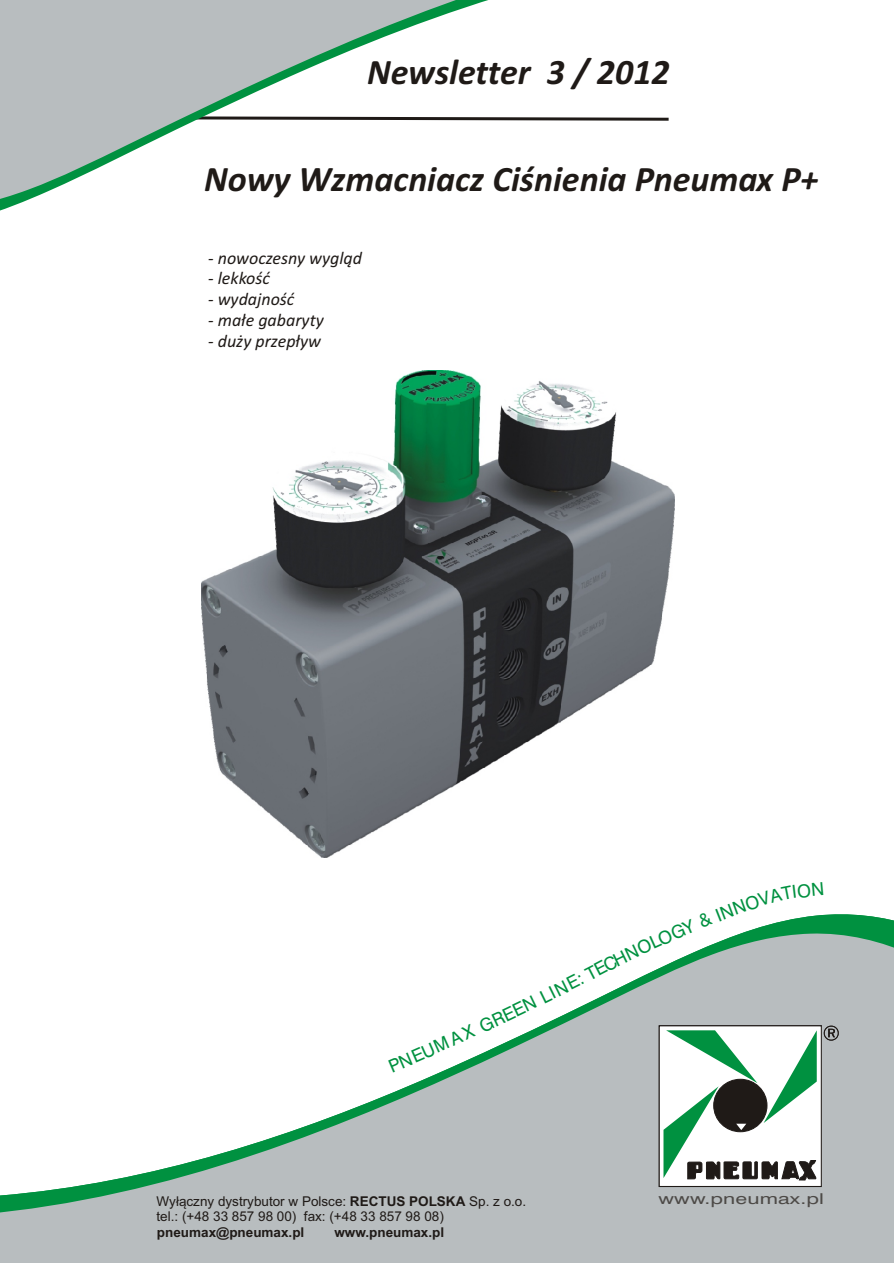
<style>
.page{position:relative;width:894px;height:1263px;background:#fff}
.page>*{position:absolute;margin:0;border:0;box-sizing:border-box;transform-origin:0 0}
.t1{font:italic 700 36px "Calibri";color:#1f1a17}
.t2{font:italic 18px "Calibri";color:#1f1a17}
.t3{font:18px "Swis 721 BT";color:#009140}
.t4{font:15px "Swis 721 BT";letter-spacing:.01em;color:#4d4a47;scale:1.42 1}
.t5{font:13.5px/15.1px "Arial";color:#1f1a17}
.t6{font:700 13.5px "Arial";color:#1f1a17}
.s1{font-weight:700}
</style>
<div class="page">
<div style="left:0;top:1215px;width:894px;height:48px;background:#b8bdbf"></div>
<svg style="left:0;top:914px;width:894px;height:301px"></svg>
<div style="left:659px;top:1026px;width:162px;height:160px;background:#fff"></div>
<div style="left:659px;top:1025px;width:163px;height:162px;border:1px solid #1f1a17"></div>
<svg style="left:664px;top:1030px;width:153px;height:150px"></svg>
<svg style="left:824px;top:1026px;width:15px;height:15px"></svg>
<svg style="left:562px;top:117px;width:107px;height:4px"></svg>
<svg style="left:0;top:0;width:562px;height:211px"></svg>
<img style="left:202px;top:370px;width:473px;height:488px">
<svg style="left:388px;top:1052px;width:25px;height:20px"></svg>
<svg style="left:566px;top:914px;width:257px;height:76px"></svg>
<h1 class="t1" style="left:367px;top:57px;width:304px">Newsletter 3 / 2012</h1>
<h1 class="t1" style="left:204px;top:164px;width:616px">Nowy Wzmacniacz Ciœnienia Pneumax P+</h1>
<h2 class="t2" style="left:208px;top:250px;width:155px">- nowoczesny wygl¹d</h2>
<h2 class="t2" style="left:208px;top:271px;width:63px">- lekkoœæ</h2>
<h2 class="t2" style="left:208px;top:292px;width:88px">- wydajnoœæ</h2>
<h2 class="t2" style="left:208px;top:312px;width:117px">- ma³e gabaryty</h2>
<h2 class="t2" style="left:208px;top:333px;width:114px">- du¿y przep³yw</h2>
<h2 class="t3" style="left:520px;top:1000px;width:50px;rotate:-26deg">N LIN</h2>
<h2 class="t3" style="left:460px;top:1028px;width:69px;rotate:-25deg">X GREE</h2>
<h2 class="t3" style="left:410px;top:1051px;width:55px;rotate:-24deg">EUM A</h2>
<p class="t5" style="left:157px;top:1195px;width:371px">Wy³¹czny dystrybutor w Polsce: <span class="s1">RECTUS POLSKA</span> Sp. z o.o. tel.: (+48 33 857 98 00) fax: (+48 33 857 98 08)</p>
<p class="t6" style="left:157px;top:1228px;width:149px">pneumax@pneumax.pl</p>
<p class="t6" style="left:334px;top:1228px;width:111px">www.pneumax.pl</p>
<p class="t4" style="left:659px;top:1193px;width:118px">www.pneumax.pl</p>
</div>
